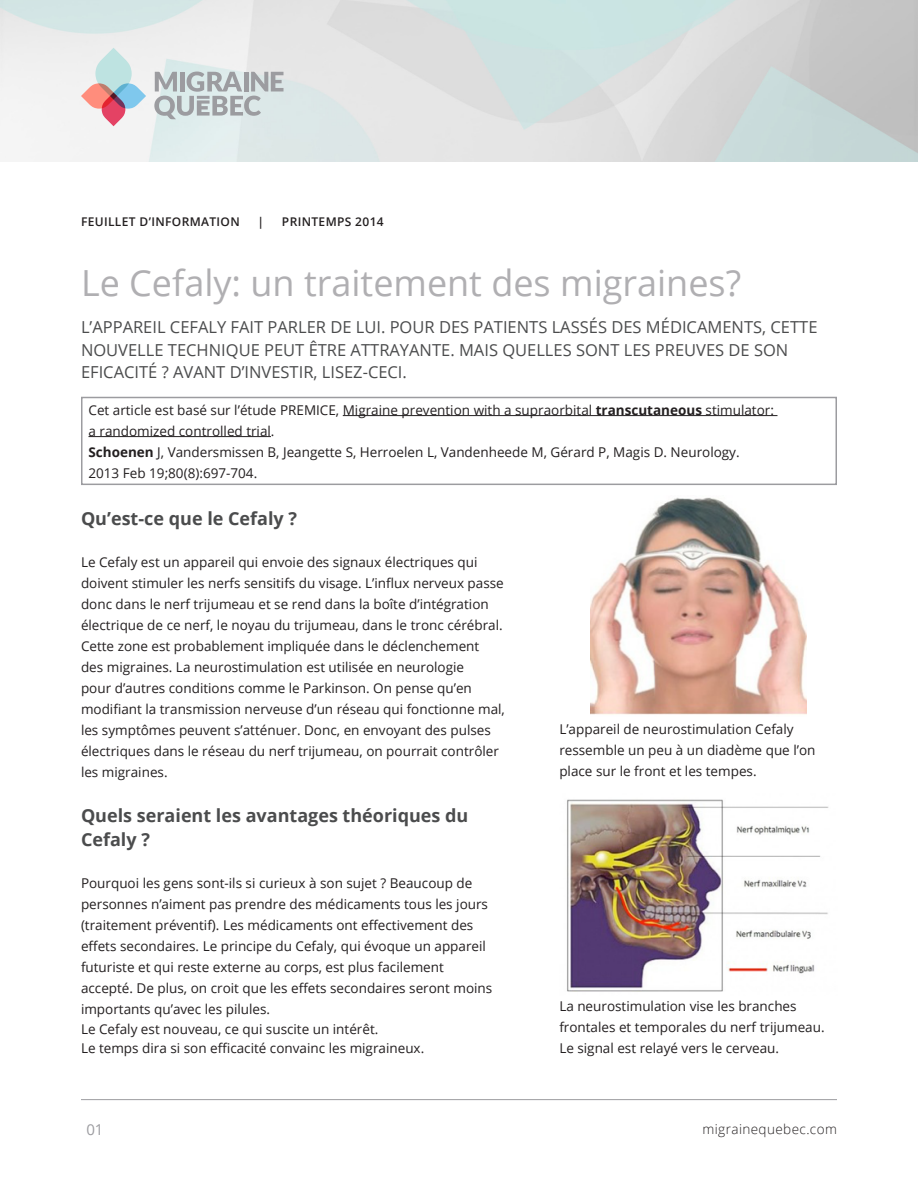
<style>
.page{position:relative;width:918px;height:1188px;background:#fff}
.page>*{position:absolute;margin:0;border:0;box-sizing:border-box;transform-origin:0 0}
.t1{font:36px "Open Sans";color:#b0afb2}
.Heading_2{font:700 18px/24px "Open Sans";color:#4b4c4d}
.Intro{font:16.5px/22.5px "Open Sans";color:#4b4c4d}
.t2{font:15px "Open Sans";color:#9c9ca0}
.Body_Text{font:13.5px/21px "Open Sans";color:#231f20}
.t3{font:300 13.5px "Open Sans";letter-spacing:.03em;color:#231f20}
.t4{font:600 12px "Open Sans";letter-spacing:.03em;color:#231f20}
.s1{font-weight:700}
</style>
<div class="page">
<hr style="left:81px;top:1099px;width:756px;height:1px;background:#9c9ca0">
<svg style="left:154px;top:72px;width:130px;height:47px;background:#c1c9ca"></svg>
<svg style="left:81px;top:48px;width:65px;height:78px"></svg>
<hr style="left:343px;top:415px;width:435px;height:1px;background:#231f20">
<hr style="left:88px;top:436px;width:183px;height:1px;background:#231f20">
<div style="left:81px;top:397px;width:756px;height:88px;border:2px solid #9c9ca0"></div>
<img style="left:590px;top:497px;width:217px;height:218px">
<img style="left:567px;top:799px;width:262px;height:193px">
<p class="t4" style="left:81px;top:214px;width:160px">FEUILLET D’INFORMATION</p>
<p class="t4" style="left:258px;top:214px;width:8px">|</p>
<p class="t4" style="left:282px;top:214px;width:103px">PRINTEMPS 2014</p>
<h1 class="t1" style="left:81px;top:258px;width:662px">Le Cefaly: un traitement des migraines?</h1>
<p class="Intro" style="left:81px;top:316px;width:738px">L’APPAREIL CEFALY FAIT PARLER DE LUI. POUR DES PATIENTS LASSÉS DES MÉDICAMENTS, CETTE<br>NOUVELLE TECHNIQUE PEUT ÊTRE ATTRAYANTE. MAIS QUELLES SONT LES PREUVES DE SON<br>EFICACITÉ ? AVANT D’INVESTIR, LISEZ-CECI.</p>
<p class="Body_Text" style="left:88px;top:399px;width:687px">Cet article est basé sur l’étude PREMICE, Migraine prevention with a supraorbital <span class="s1">transcutaneous</span> stimulator: a randomized controlled trial.</p>
<p class="Body_Text" style="left:88px;top:441px;width:653px"><span class="s1">Schoenen</span> J, Vandersmissen B, Jeangette S, Herroelen L, Vandenheede M, Gérard P, Magis D. Neurology.<br>2013 Feb 19;80(8):697-704.</p>
<p class="Heading_2" style="left:81px;top:506px;width:218px">Qu’est-ce que le Cefaly ?</p>
<p class="Body_Text" style="left:81px;top:552px;width:425px">Le Cefaly est un appareil qui envoie des signaux électriques qui doivent stimuler les nerfs sensitifs du visage. L’influx nerveux passe donc dans le nerf trijumeau et se rend dans la boîte d’intégration électrique de ce nerf, le noyau du trijumeau, dans le tronc cérébral.<br>Cette zone est probablement impliquée dans le déclenchement des migraines. La neurostimulation est utilisée en neurologie<br>pour d’autres conditions comme le Parkinson. On pense qu’en modifiant la transmission nerveuse d’un réseau qui fonctionne mal, les symptômes peuvent s’atténuer. Donc, en envoyant des pulses électriques dans le réseau du nerf trijumeau, on pourrait contrôler les migraines.</p>
<p class="Heading_2" style="left:81px;top:803px;width:389px">Quels seraient les avantages théoriques du<br>Cefaly ?</p>
<p class="Body_Text" style="left:81px;top:873px;width:413px">Pourquoi les gens sont-ils si curieux à son sujet ? Beaucoup de personnes n’aiment pas prendre des médicaments tous les jours (traitement préventif). Les médicaments ont effectivement des effets secondaires. Le principe du Cefaly, qui évoque un appareil futuriste et qui reste externe au corps, est plus facilement accepté. De plus, on croit que les effets secondaires seront moins importants qu’avec les pilules.</p>
<p class="Body_Text" style="left:81px;top:1018px;width:299px">Le Cefaly est nouveau, ce qui suscite un intérêt.</p>
<p class="Body_Text" style="left:81px;top:1038px;width:345px">Le temps dira si son efficacité convainc les migraineux.</p>
<p class="Body_Text" style="left:559px;top:718px;width:258px">L’appareil de neurostimulation Cefaly ressemble un peu à un diadème que l’on place sur le front et les tempes.</p>
<p class="Body_Text" style="left:559px;top:995px;width:267px">La neurostimulation vise les branches frontales et temporales du nerf trijumeau.<br>Le signal est relayé vers le cerveau.</p>
<p class="t2" style="left:86px;top:1119px;width:19px">01</p>
<p class="t3" style="left:703px;top:1119px;width:136px">migrainequebec.com</p>
</div>
